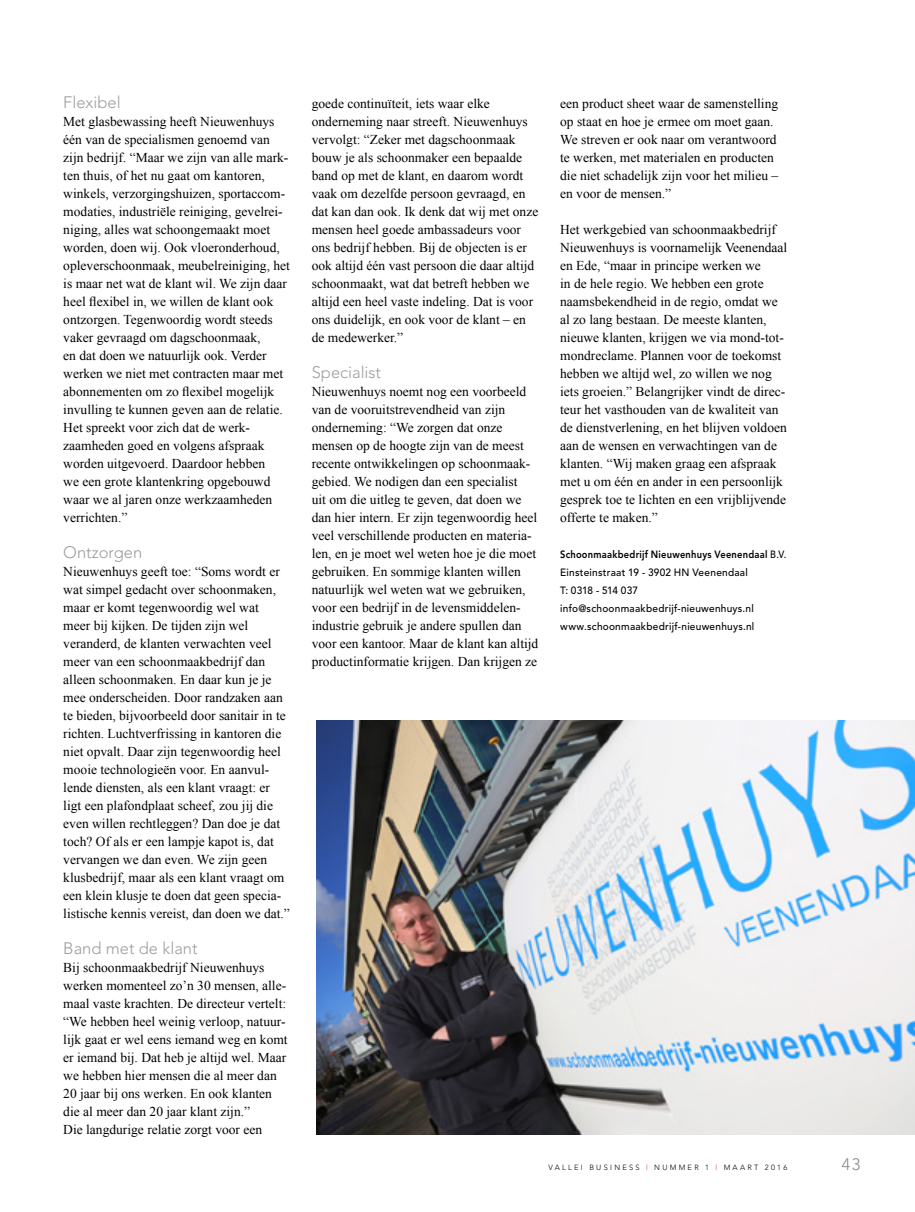
<style>
.page{position:relative;width:915px;height:1212px;background:#fff}
.page>*{position:absolute;margin:0;border:0;box-sizing:border-box;transform-origin:0 0}
.t1{font:300 16.5px "Avenir";color:#9d9d9c}
.t2{font:300 16.5px "Avenir";color:#878787}
.t3{font:13.5px/18px "Times New Roman";color:#000}
.t4{font:500 10.5px/18px "Avenir";letter-spacing:.025em;color:#000;scale:.89 1}
.t5{font:300 7.5px "Avenir";letter-spacing:.3em;color:#000}
.s1{font-weight:800}
.s2{color:#d40f14}
</style>
<div class="page">
<img style="left:316px;top:720px;width:598px;height:414px">
<p class="t1" style="left:63px;top:93px;width:59px">Flexibel</p>
<p class="t3" style="left:63px;top:112px;width:228px">Met glasbewassing heeft Nieuwenhuys één van de specialismen genoemd van zijn bedrijf. “Maar we zijn van alle mark&shy;ten thuis, of het nu gaat om kantoren, winkels, verzorgingshuizen, sportaccom&shy;modaties, industriële reiniging, gevelrei&shy;niging, alles wat schoongemaakt moet worden, doen wij. Ook vloeronderhoud, opleverschoonmaak, meubelreiniging, het is maar net wat de klant wil. We zijn daar heel flexibel in, we willen de klant ook ontzorgen. Tegenwoordig wordt steeds vaker gevraagd om dagschoonmaak,<br>en dat doen we natuurlijk ook. Verder werken we niet met contracten maar met abonnementen om zo flexibel mogelijk invulling te kunnen geven aan de relatie.<br>Het spreekt voor zich dat de werk&shy;zaamheden goed en volgens afspraak worden uitgevoerd. Daardoor hebben<br>we een grote klantenkring opgebouwd waar we al jaren onze werkzaamheden verrichten.”</p>
<p class="t1" style="left:63px;top:543px;width:80px">Ontzorgen</p>
<p class="t3" style="left:63px;top:562px;width:228px">Nieuwenhuys geeft toe: “Soms wordt er wat simpel gedacht over schoonmaken, maar er komt tegenwoordig wel wat<br>meer bij kijken. De tijden zijn wel veranderd, de klanten verwachten veel meer van een schoonmaakbedrijf dan alleen schoonmaken. En daar kun je je mee onderscheiden. Door randzaken aan te bieden, bijvoorbeeld door sanitair in te richten. Luchtverfrissing in kantoren die niet opvalt. Daar zijn tegenwoordig heel mooie technologieën voor. En aanvul&shy;lende diensten, als een klant vraagt: er ligt een plafondplaat scheef, zou jij die even willen rechtleggen? Dan doe je dat toch? Of als er een lampje kapot is, dat vervangen we dan even. We zijn geen klusbedrijf, maar als een klant vraagt om een klein klusje te doen dat geen specia&shy;listische kennis vereist, dan doen we dat.”</p>
<p class="t1" style="left:63px;top:939px;width:136px">Band met de klant</p>
<p class="t3" style="left:63px;top:958px;width:226px">Bij schoonmaakbedrijf Nieuwenhuys werken momenteel zo’n 30 mensen, alle&shy;maal vaste krachten. De directeur vertelt: “We hebben heel weinig verloop, natuur&shy;lijk gaat er wel eens iemand weg en komt er iemand bij. Dat heb je altijd wel. Maar we hebben hier mensen die al meer dan 20 jaar bij ons werken. En ook klanten die al meer dan 20 jaar klant zijn.”<br>Die langdurige relatie zorgt voor een</p>
<p class="t3" style="left:311px;top:94px;width:228px">goede continuïteit, iets waar elke onderneming naar streeft. Nieuwenhuys vervolgt: “Zeker met dagschoonmaak bouw je als schoonmaker een bepaalde band op met de klant, en daarom wordt vaak om dezelfde persoon gevraagd, en dat kan dan ook. Ik denk dat wij met onze mensen heel goede ambassadeurs voor ons bedrijf hebben. Bij de objecten is er ook altijd één vast persoon die daar altijd schoonmaakt, wat dat betreft hebben we altijd een heel vaste indeling. Dat is voor ons duidelijk, en ook voor de klant – en de medewerker.”</p>
<p class="t1" style="left:311px;top:363px;width:71px">Specialist</p>
<p class="t3" style="left:311px;top:382px;width:228px">Nieuwenhuys noemt nog een voorbeeld van de vooruitstrevendheid van zijn onderneming: “We zorgen dat onze mensen op de hoogte zijn van de meest recente ontwikkelingen op schoonmaak&shy;gebied. We nodigen dan een specialist<br>uit om die uitleg te geven, dat doen we dan hier intern. Er zijn tegenwoordig heel veel verschillende producten en materia&shy;len, en je moet wel weten hoe je die moet gebruiken. En sommige klanten willen natuurlijk wel weten wat we gebruiken, voor een bedrijf in de levensmiddelen&shy;industrie gebruik je andere spullen dan voor een kantoor. Maar de klant kan altijd productinformatie krijgen. Dan krijgen ze</p>
<p class="t3" style="left:560px;top:94px;width:219px">een product sheet waar de samenstelling op staat en hoe je ermee om moet gaan.<br>We streven er ook naar om verantwoord te werken, met materialen en producten die niet schadelijk zijn voor het milieu – en voor de mensen.”</p>
<p class="t3" style="left:560px;top:220px;width:228px">Het werkgebied van schoonmaakbedrijf Nieuwenhuys is voornamelijk Veenendaal en Ede, “maar in principe werken we<br>in de hele regio. We hebben een grote naamsbekendheid in de regio, omdat we al zo lang bestaan. De meeste klanten, nieuwe klanten, krijgen we via mond-tot&shy;mondreclame. Plannen voor de toekomst hebben we altijd wel, zo willen we nog iets groeien.” Belangrijker vindt de direc&shy;teur het vasthouden van de kwaliteit van de dienstverlening, en het blijven voldoen aan de wensen en verwachtingen van de klanten. “Wij maken graag een afspraak met u om één en ander in een persoonlijk gesprek toe te lichten en een vrijblijvende offerte te maken.”</p>
<p class="t4" style="left:560px;top:546px;width:256px"><span class="s1">Schoonmaakbedrijf Nieuwenhuys Veenendaal</span> B.V.<br>Einsteinstraat 19 - 3902 HN Veenendaal<br>T: 0318 - 514 037 info@schoonmaakbedrijf-nieuwenhuys.nl www.schoonmaakbedrijf-nieuwenhuys.nl</p>
<p class="t5" style="left:548px;top:1163px;width:240px">VALLEI BUSINESS <span class="s2">|</span> NUMMER 1 <span class="s2">|</span> MAART 2016</p>
<p class="t2" style="left:841px;top:1155px;width:20px">43</p>
</div>
